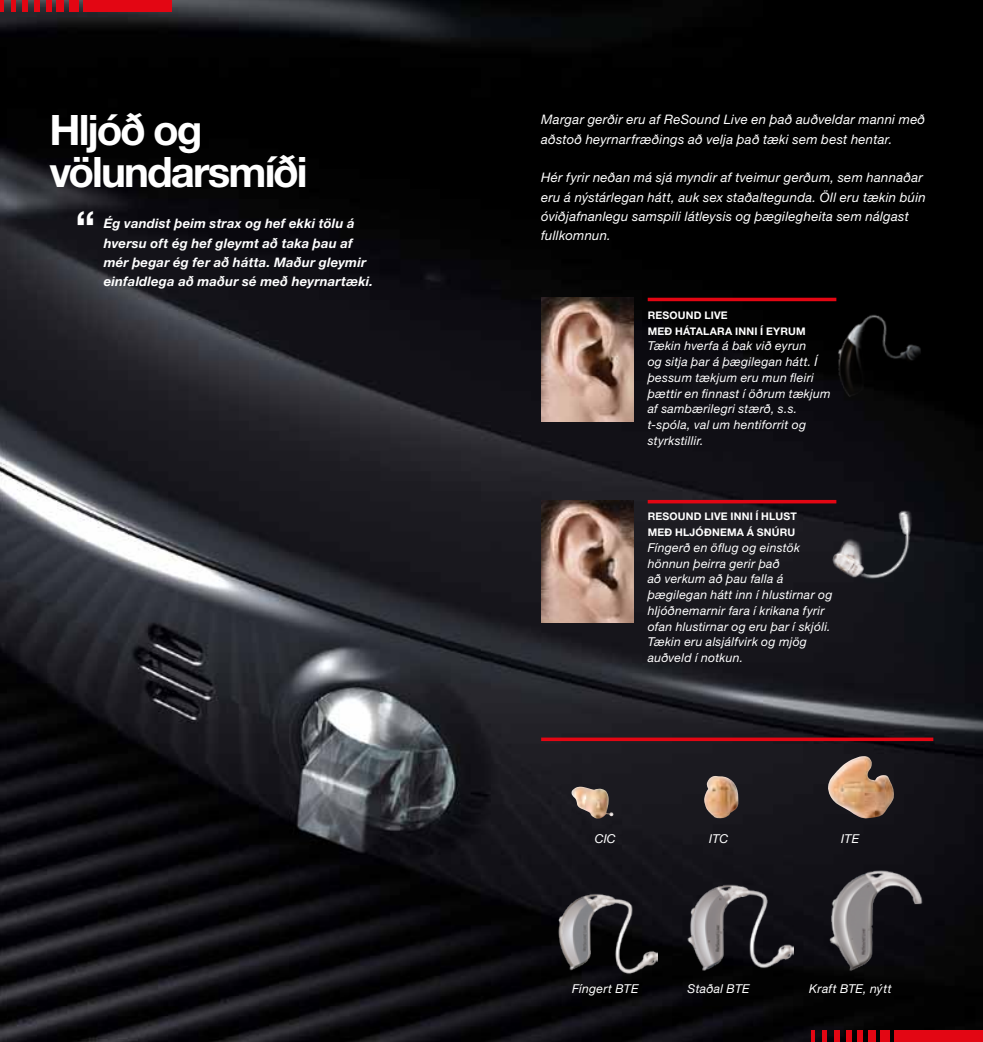
<style>
.page{position:relative;width:983px;height:1042px;background:#fff}
.page>*{position:absolute;margin:0;border:0;box-sizing:border-box;transform-origin:0 0}
.t1{font:700 43.05px "Helvetica Neue LT Pro";color:#fff}
.t2{font:700 42px/42px "Helvetica Neue LT Pro";letter-spacing:-.045em;color:#fff}
.t3{font:italic 13.12px/19.2px "Helvetica Neue LT Pro";letter-spacing:.02em;color:#fff}
.t4{font:italic 700 13.12px/19.2px "Helvetica Neue LT Pro";letter-spacing:.015em;color:#fff}
.t5{font:italic 12.25px/15.8px "Helvetica Neue LT Pro";letter-spacing:.02em;color:#fff}
.t6{font:700 10.5px/15.8px "Helvetica Neue LT Pro";letter-spacing:.02em;color:#fff}
</style>
<div class="page">
<img style="left:0;top:0;width:982px;height:1042px">
<div style="left:894px;top:1030px;width:88px;height:12px;background:#e30613"></div>
<div style="left:880px;top:1030px;width:9px;height:12px;background:#e30613"></div>
<div style="left:868px;top:1030px;width:7px;height:12px;background:#e30613"></div>
<div style="left:857px;top:1030px;width:5px;height:12px;background:#e30613"></div>
<div style="left:846px;top:1030px;width:5px;height:12px;background:#e30613"></div>
<div style="left:834px;top:1030px;width:5px;height:12px;background:#e30613"></div>
<hr style="left:822px;top:1030px;width:4px;height:12px;background:#e30613">
<svg style="left:811px;top:1030px;width:3px;height:12px"></svg>
<div style="left:83px;top:0;width:88px;height:11px;background:#e30613"></div>
<div style="left:69px;top:0;width:9px;height:11px;background:#e30613"></div>
<div style="left:57px;top:0;width:7px;height:11px;background:#e30613"></div>
<div style="left:46px;top:0;width:5px;height:11px;background:#e30613"></div>
<div style="left:35px;top:0;width:5px;height:11px;background:#e30613"></div>
<div style="left:23px;top:0;width:5px;height:11px;background:#e30613"></div>
<hr style="left:11px;top:0;width:4px;height:11px;background:#e30613">
<svg style="left:0;top:0;width:3px;height:11px"></svg>
<img style="left:826px;top:309px;width:101px;height:92px">
<img style="left:541px;top:298px;width:92px;height:123px">
<hr style="left:647px;top:500px;width:189px;height:3px;background:#e30613">
<hr style="left:647px;top:298px;width:189px;height:3px;background:#e30613">
<svg style="left:541px;top:737px;width:392px;height:4px;background:#c60814"></svg>
<img style="left:829px;top:504px;width:87px;height:78px">
<img style="left:541px;top:500px;width:92px;height:123px">
<img style="left:571px;top:787px;width:42px;height:31px">
<img style="left:827px;top:756px;width:66px;height:62px">
<img style="left:703px;top:776px;width:35px;height:43px">
<img style="left:554px;top:888px;width:103px;height:87px">
<img style="left:686px;top:873px;width:107px;height:107px">
<img style="left:815px;top:855px;width:118px;height:118px">
<h2 class="t2" style="left:50px;top:108px;width:259px">Hljóð og völundarsmíði</h2>
<p class="t4" style="left:104px;top:214px;width:271px">Ég vandist þeim strax og hef ekki tölu á hversu oft ég hef gleymt að taka þau af mér þegar ég fer að hátta. Maður gleymir einfaldlega að maður sé með heyrnartæki.</p>
<h1 class="t1" style="left:75px;top:200px;width:21px">“</h1>
<p class="t3" style="left:541px;top:110px;width:385px">Margar gerðir eru af ReSound Live en það auðveldar manni með aðstoð heyrnarfræðings að velja það tæki sem best hentar.</p>
<p class="t3" style="left:541px;top:168px;width:386px">Hér fyrir neðan má sjá myndir af tveimur gerðum, sem hannaðar eru á nýstárlegan hátt, auk sex staðaltegunda. Öll eru tækin búin óviðjafnanlegu samspili látleysis og þægilegheita sem nálgast fullkomnun.</p>
<p class="t6" style="left:647px;top:307px;width:159px">RESOUND LIVE<br>MEÐ HÁTALARA INNI Í EYRUM</p>
<p class="t5" style="left:647px;top:338px;width:184px">Tækin hverfa á bak við eyrun<br>og sitja þar á þægilegan hátt. Í þessum tækjum eru mun fleiri þættir en finnast í öðrum tækjum af sambærilegri stærð, s.s. t-spóla, val um hentiforrit og styrkstillir.</p>
<p class="t6" style="left:647px;top:508px;width:151px">RESOUND LIVE INNI Í HLUST<br>MEÐ HLJÓÐNEMA Á SNÚRU</p>
<p class="t5" style="left:647px;top:539px;width:186px">Fíngerð en öflug og einstök hönnun þeirra gerir það<br>að verkum að þau falla á þægilegan hátt inn í hlustirnar og hljóðnemarnir fara í krikana fyrir ofan hlustirnar og eru þar í skjóli.<br>Tækin eru alsjálfvirk og mjög auðveld í notkun.</p>
<p class="t5" style="left:594px;top:830px;width:23px">CIC</p>
<p class="t5" style="left:708px;top:830px;width:21px">ITC</p>
<p class="t5" style="left:841px;top:830px;width:20px">ITE</p>
<p class="t5" style="left:572px;top:980px;width:68px">Fíngert BTE</p>
<p class="t5" style="left:687px;top:980px;width:64px">Staðal BTE</p>
<p class="t5" style="left:808px;top:980px;width:84px">Kraft BTE, nýtt</p>
</div>
